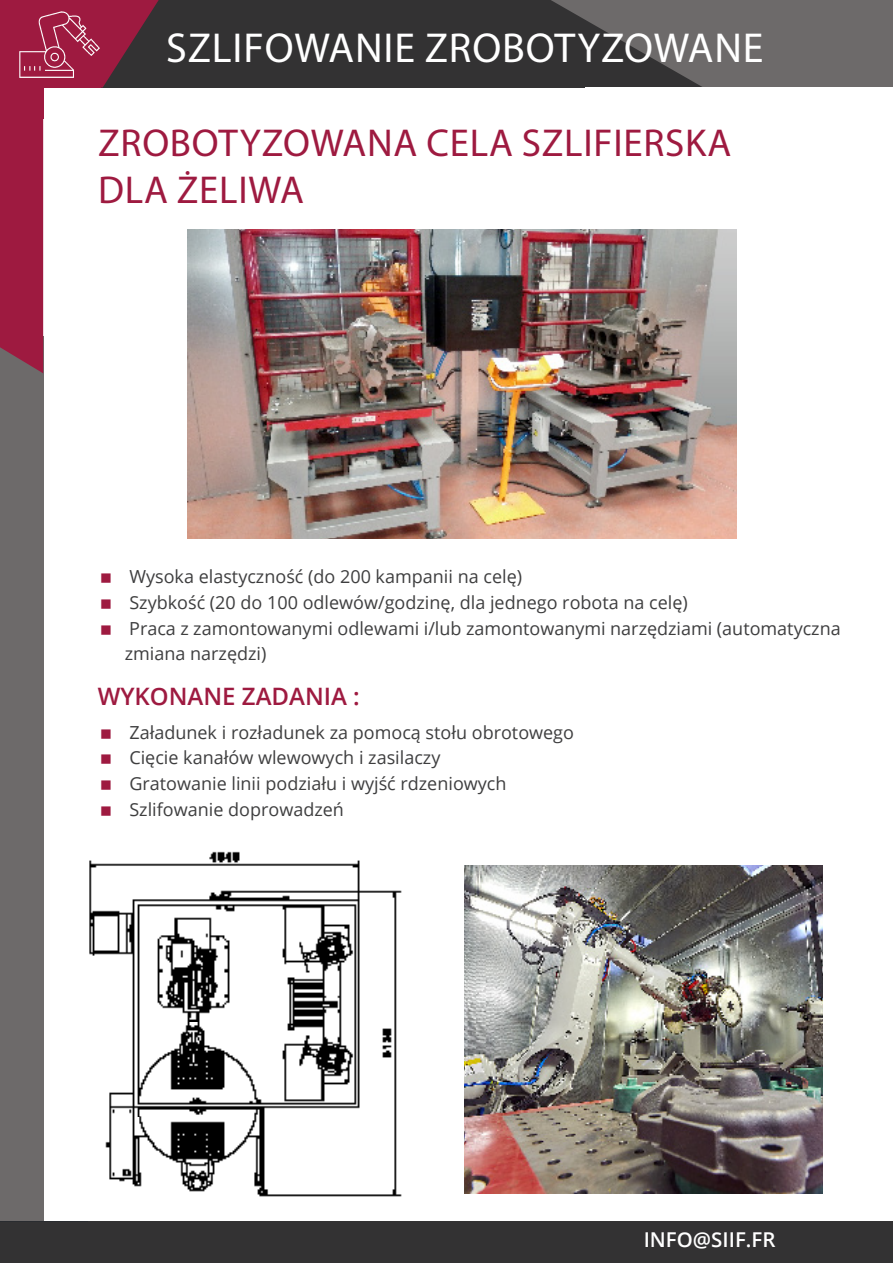
<style>
.page{position:relative;width:893px;height:1263px;background:#fff}
.page>*{position:absolute;margin:0;border:0;box-sizing:border-box;transform-origin:0 0}
.t1{font:42px "Myriad Pro";letter-spacing:.02em;color:#fff}
.t2{font:39px/46.8px "Myriad Pro";letter-spacing:.02em;color:#9e1a40}
.Parag_Normal{font:600 24px "Open Sans";color:#9e1a40}
.Parag_Normal-2{font:600 20.4px "Open Sans";color:#fff}
.t3{font:18px/25.2px "Open Sans";color:#3e3e3f}
</style>
<div class="page">
<img style="left:187px;top:229px;width:550px;height:310px">
<img style="left:89px;top:851px;width:313px;height:346px">
<img style="left:465px;top:866px;width:357px;height:327px">
<div style="left:0;top:337px;width:43px;height:885px;background:#6d6a6a"></div>
<div style="left:61px;top:0;width:832px;height:88px;background:#333233"></div>
<div style="left:0;top:1222px;width:893px;height:41px;background:#333233"></div>
<svg style="left:0;top:0;width:159px;height:373px"></svg>
<svg style="left:551px;top:0;width:342px;height:88px"></svg>
<hr style="left:0;top:1222px;width:87px;height:1px;background:#2a2c30">
<img style="left:19px;top:12px;width:80px;height:65px">
<p class="t1" style="left:166px;top:22px;width:599px">SZLIFOWANIE ZROBOTYZOWANE</p>
<p class="t2" style="left:98px;top:119px;width:635px">ZROBOTYZOWANA CELA SZLIFIERSKA<br>DLA ŻELIWA</p>
<p class="t3" style="left:129px;top:564px;width:394px">Wysoka elastyczność (do 200 kampanii na celę)</p>
<p class="t3" style="left:129px;top:590px;width:560px">Szybkość (20 do 100 odlewów/godzinę, dla jednego robota na celę)</p>
<p class="t3" style="left:125px;top:615px;width:718px">Praca z zamontowanymi odlewami i/lub zamontowanymi narzędziami (automatyczna zmiana narzędzi)</p>
<p class="Parag_Normal" style="left:98px;top:680px;width:264px">WYKONANE ZADANIA :</p>
<p class="t3" style="left:129px;top:719px;width:446px">Załadunek i rozładunek za pomocą stołu obrotowego</p>
<p class="t3" style="left:129px;top:745px;width:313px">Cięcie kanałów wlewowych i zasilaczy</p>
<p class="t3" style="left:129px;top:771px;width:379px">Gratowanie linii podziału i wyjść rdzeniowych</p>
<p class="t3" style="left:129px;top:796px;width:216px">Szlifowanie doprowadzeń</p>
<p class="Parag_Normal-2" style="left:644px;top:1226px;width:133px">INFO@SIIF.FR</p>
</div>
